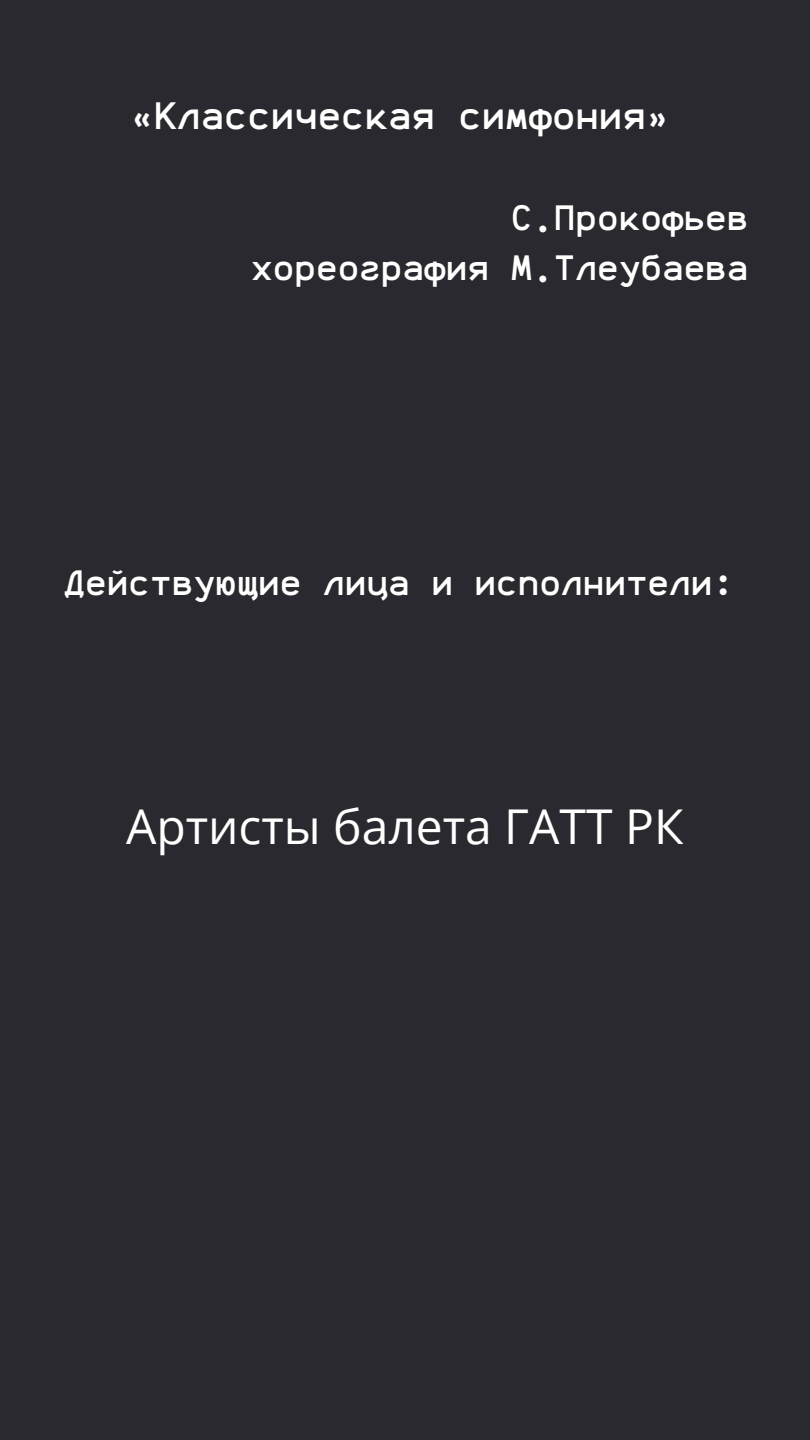
<style>
.page{position:relative;width:810px;height:1440px;background:#2b2930}
.page>*{position:absolute;margin:0;border:0;box-sizing:border-box;transform-origin:0 0}
.t1{font:48px "Open Sans";color:#fffffe}
.t2{font:39px "Anka Coder b";color:#fffffe}
.t3{font:36px/50.2px "Anka Coder b";color:#fffffe;text-align:right}
</style>
<div class="page">
<p class="t2" style="left:130px;top:95px;width:540px">«Классическая симфония»</p>
<p class="t3" style="left:251px;top:194px;width:499px">С.Прокофьев<br>хореография М.Тлеубаева</p>
<p class="t3" style="left:64px;top:559px;width:672px">Действующие лица и исполнители:</p>
<h1 class="t1" style="left:126px;top:793px;width:559px">Артисты балета ГАТТ РК</h1>
</div>
